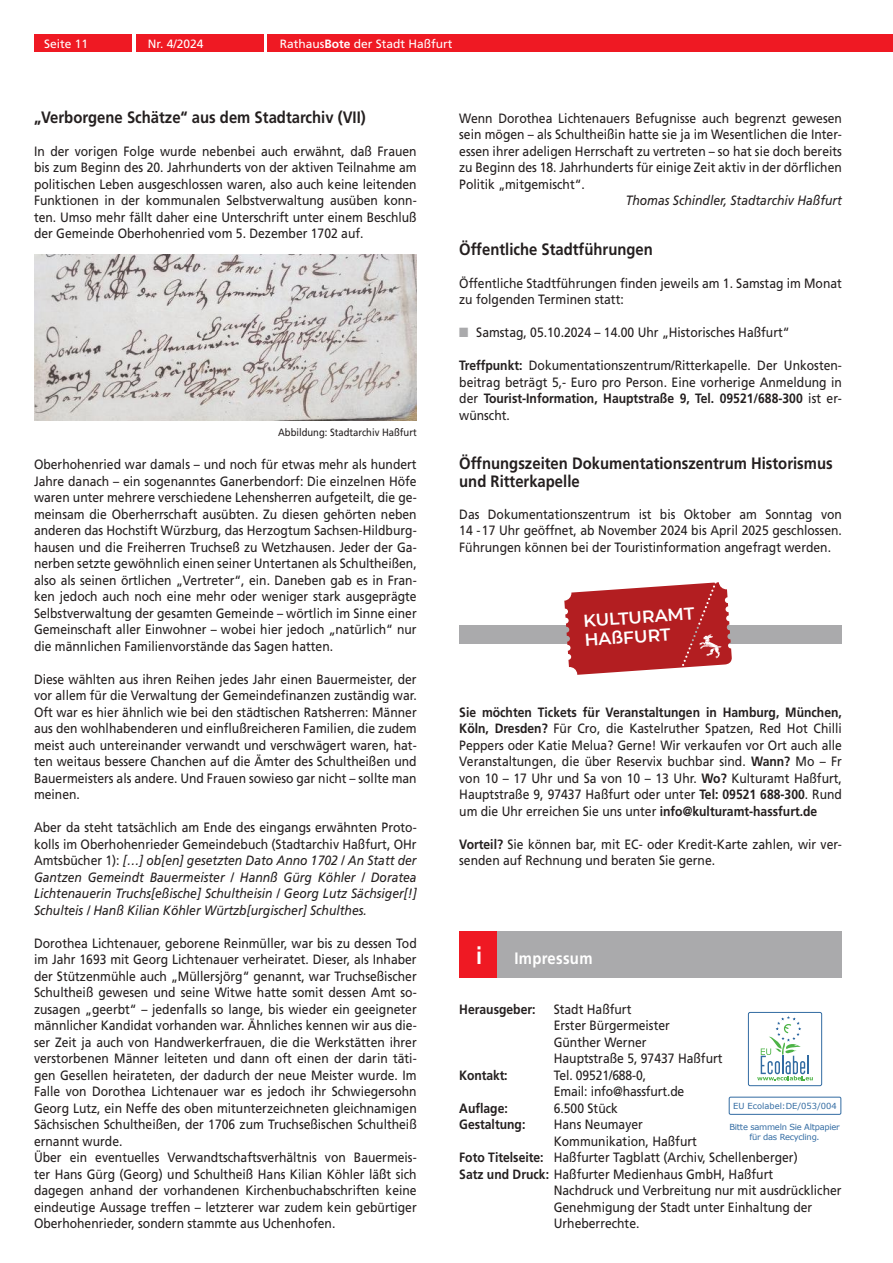
<style>
.page{position:relative;width:893px;height:1263px;background:#fff}
.page>*{position:absolute;margin:0;border:0;box-sizing:border-box;transform-origin:0 0}
.t1{font:700 24px "Frutiger";color:#fff;scale:.9 1}
.t2{font:600 17.25px/19.2px "Montserrat";color:#fff}
.t3{font:700 16.5px/18px "Frutiger";color:#241f1f;scale:.9 1}
.t4{font:700 16.5px "Frutiger";letter-spacing:.02em;color:#fff;scale:.9 1}
.t5{font:13.5px/16.5px "Frutiger";color:#241f1f;text-align:justify;scale:.9 1}
.t6{font:italic 13.5px/16.5px "Frutiger";color:#241f1f;text-align:justify;scale:.9 1}
.t7{font:700 13.5px "Frutiger";color:#241f1f;scale:.9 1}
.t8{font:12px "Frutiger";color:#fff}
.t9{font:10.5px "Frutiger";color:#241f1f;scale:.9 1}
.t10{font:8.4px/10.1px "Verdana";letter-spacing:-.03em;color:#326ba2;text-align:center}
.t11{font:8.4px "Verdana";color:#326ba2}
.s1{font-weight:700}
.s2{font-style:normal}
.s3{color:#aaaaac}
</style>
<div class="page">
<div style="left:34px;top:34px;width:98px;height:17px;background:#ef1923"></div>
<div style="left:136px;top:34px;width:128px;height:17px;background:#ef1923"></div>
<div style="left:268px;top:34px;width:625px;height:17px;background:#ef1923"></div>
<div style="left:748px;top:1012px;width:74px;height:74px;border:1px solid #326ba2;border-radius:2px"></div>
<svg style="left:757px;top:1016px;width:56px;height:65px"></svg>
<div style="left:729px;top:1097px;width:112px;height:17px;border:1px solid #326ba2"></div>
<div style="left:459px;top:931px;width:38px;height:47px;background:#ef1923"></div>
<div style="left:497px;top:931px;width:345px;height:47px;background:#aaaaac"></div>
<img style="left:34px;top:255px;width:383px;height:166px">
<div style="left:459px;top:625px;width:383px;height:19px;background:#aaaaac"></div>
<svg style="left:564px;top:582px;width:168px;height:93px;background:#bf4446"></svg>
<p class="t8" style="left:44px;top:37px;width:46px">Seite 11</p>
<p class="t8" style="left:148px;top:37px;width:57px">Nr. 4/2024</p>
<p class="t8" style="left:280px;top:37px;width:174px">Rathaus<span class="s1">Bote</span> der Stadt Haßfurt</p>
<p class="t3" style="left:34px;top:108px;width:370px">„Verborgene Schätze“ aus dem Stadtarchiv (VII)</p>
<p class="t5" style="left:34px;top:143px;width:427px">In der vorigen Folge wurde nebenbei auch erwähnt, daß Frauen bis zum Beginn des 20. Jahrhunderts von der aktiven Teilnahme am politischen Leben ausgeschlossen waren, also auch keine leitenden Funktionen in der kommunalen Selbstverwaltung ausüben konn&shy;ten. Umso mehr fällt daher eine Unterschrift unter einem Beschluß der Gemeinde Oberhohenried vom 5. Dezember 1702 auf.</p>
<p class="t9" style="left:278px;top:426px;width:156px">Abbildung: Stadtarchiv Haßfurt</p>
<p class="t5" style="left:34px;top:456px;width:427px">Oberhohenried war damals – und noch für etwas mehr als hundert Jahre danach – ein sogenanntes Ganerbendorf: Die einzelnen Höfe waren unter mehrere verschiedene Lehensherren aufgeteilt, die ge&shy;meinsam die Oberherrschaft ausübten. Zu diesen gehörten neben anderen das Hochstift Würzburg, das Herzogtum Sachsen-Hildburg&shy;hausen und die Freiherren Truchseß zu Wetzhausen. Jeder der Ga&shy;nerben setzte gewöhnlich einen seiner Untertanen als Schultheißen, also als seinen örtlichen „Vertreter“, ein. Daneben gab es in Fran&shy;ken jedoch auch noch eine mehr oder weniger stark ausgeprägte Selbstverwaltung der gesamten Gemeinde – wörtlich im Sinne einer Gemeinschaft aller Einwohner – wobei hier jedoch „natürlich“ nur die männlichen Familienvorstände das Sagen hatten.</p>
<p class="t5" style="left:34px;top:671px;width:427px">Diese wählten aus ihren Reihen jedes Jahr einen Bauermeister, der vor allem für die Verwaltung der Gemeindefinanzen zuständig war.<br>Oft war es hier ähnlich wie bei den städtischen Ratsherren: Männer aus den wohlhabenderen und einflußreicheren Familien, die zudem meist auch untereinander verwandt und verschwägert waren, hat&shy;ten weitaus bessere Chanchen auf die Ämter des Schultheißen und Bauermeisters als andere. Und Frauen sowieso gar nicht – sollte man meinen.</p>
<p class="t6" style="left:34px;top:819px;width:427px"><span class="s2">Aber da steht tatsächlich am Ende des eingangs erwähnten Proto&shy;kolls im Oberhohenrieder Gemeindebuch (Stadtarchiv Haßfurt, OHr Amtsbücher 1):</span> […] ob[en] gesetzten Dato Anno 1702 / An Statt der Gantzen Gemeindt Bauermeister / Hannß Gürg Köhler / Doratea Lichtenauerin Truchs[eßische] Schultheisin / Georg Lutz Sächsiger[!] Schulteis / Hanß Kilian Köhler Würtzb[urgischer] Schulthes.</p>
<p class="t5" style="left:34px;top:935px;width:427px;text-align:left">Dorothea Lichtenauer, geborene Reinmüller, war bis zu dessen Tod im Jahr 1693 mit Georg Lichtenauer verheiratet. Dieser, als Inhaber der Stützenmühle auch „Müllersjörg“ genannt, war Truchseßischer Schultheiß gewesen und seine Witwe hatte somit dessen Amt so&shy;zusagen „geerbt“ – jedenfalls so lange, bis wieder ein geeigneter männlicher Kandidat vorhanden war. Ähnliches kennen wir aus die&shy;ser Zeit ja auch von Handwerkerfrauen, die die Werkstätten ihrer verstorbenen Männer leiteten und dann oft einen der darin täti&shy;gen Gesellen heirateten, der dadurch der neue Meister wurde. Im Falle von Dorothea Lichtenauer war es jedoch ihr Schwiegersohn Georg Lutz, ein Neffe des oben mitunterzeichneten gleichnamigen Sächsischen Schultheißen, der 1706 zum Truchseßischen Schultheiß ernannt wurde.<br>Über ein eventuelles Verwandtschaftsverhältnis von Bauermeis&shy;ter Hans Gürg (Georg) und Schultheiß Hans Kilian Köhler läßt sich dagegen anhand der vorhandenen Kirchenbuchabschriften keine eindeutige Aussage treffen – letzterer war zudem kein gebürtiger Oberhohenrieder, sondern stammte aus Uchenhofen.</p>
<p class="t5" style="left:459px;top:110px;width:427px">Wenn Dorothea Lichtenauers Befugnisse auch begrenzt gewesen sein mögen – als Schultheißin hatte sie ja im Wesentlichen die Inter&shy;essen ihrer adeligen Herrschaft zu vertreten – so hat sie doch bereits zu Beginn des 18. Jahrhunderts für einige Zeit aktiv in der dörflichen Politik „mitgemischt“.</p>
<p class="t6" style="left:626px;top:192px;width:242px">Thomas Schindler, Stadtarchiv Haßfurt</p>
<p class="t3" style="left:459px;top:240px;width:217px">Öffentliche Stadtführungen</p>
<p class="t5" style="left:459px;top:275px;width:427px">Öffentliche Stadtführungen finden jeweils am 1. Samstag im Monat zu folgenden Terminen statt:</p>
<p class="t5" style="left:459px;top:324px;width:369px"><span class="s3">■</span> Samstag, 05.10.2024 – 14.00 Uhr „Historisches Haßfurt“</p>
<p class="t5" style="left:459px;top:357px;width:427px"><span class="s1">Treffpunkt:</span> Dokumentationszentrum/Ritterkapelle. Der Unkosten&shy;beitrag beträgt 5,- Euro pro Person. Eine vorherige Anmeldung in der <span class="s1">Tourist-Information, Hauptstraße 9, Tel. 09521/688-300</span> ist er&shy;wünscht.</p>
<p class="t3" style="left:459px;top:454px;width:416px">Öffnungszeiten Dokumentationszentrum Historismus und Ritterkapelle</p>
<p class="t5" style="left:459px;top:506px;width:427px">Das Dokumentationszentrum ist bis Oktober am Sonntag von 14 -17 Uhr geöffnet, ab November 2024 bis April 2025 geschlossen.<br>Führungen können bei der Touristinformation angefragt werden.</p>
<p class="t2" style="left:582px;top:610px;width:113px;rotate:-4deg">KULTURAMT<br>HAßFURT</p>
<p class="t5" style="left:459px;top:704px;width:427px"><span class="s1">Sie möchten Tickets für Veranstaltungen in Hamburg, München, Köln, Dresden?</span> Für Cro, die Kastelruther Spatzen, Red Hot Chilli Peppers oder Katie Melua? Gerne! Wir verkaufen vor Ort auch alle Veranstaltungen, die über Reservix buchbar sind. <span class="s1">Wann?</span> Mo – Fr von 10 – 17 Uhr und Sa von 10 – 13 Uhr. <span class="s1">Wo?</span> Kulturamt Haßfurt, Hauptstraße 9, 97437 Haßfurt oder unter <span class="s1">Tel: 09521 688-300</span>. Rund um die Uhr erreichen Sie uns unter <span class="s1">info@kulturamt-hassfurt.de</span></p>
<p class="t5" style="left:459px;top:836px;width:427px"><span class="s1">Vorteil?</span> Sie können bar, mit EC- oder Kredit-Karte zahlen, wir ver&shy;senden auf Rechnung und beraten Sie gerne.</p>
<h1 class="t1" style="left:476px;top:941px;width:8px">i</h1>
<p class="t4" style="left:514px;top:948px;width:88px">Impressum</p>
<p class="t7" style="left:459px;top:1001px;width:86px">Herausgeber:</p>
<p class="t5" style="left:554px;top:1001px;width:189px;text-align:left">Stadt Haßfurt<br>Erster Bürgermeister<br>Günther Werner<br>Hauptstraße 5, 97437 Haßfurt</p>
<p class="t7" style="left:459px;top:1067px;width:55px">Kontakt:</p>
<p class="t5" style="left:554px;top:1067px;width:147px">Tel. 09521/688-0,<br>Email: info@hassfurt.de</p>
<p class="t7" style="left:459px;top:1100px;width:56px">Auflage:</p>
<p class="t5" style="left:554px;top:1100px;width:73px">6.500 Stück</p>
<p class="t7" style="left:459px;top:1117px;width:75px">Gestaltung:</p>
<p class="t5" style="left:554px;top:1116px;width:101px">Hans Neumayer</p>
<p class="t5" style="left:554px;top:1133px;width:161px">Kommunikation, Haßfurt</p>
<p class="t5" style="left:459px;top:1149px;width:378px"><span class="s1">Foto Titelseite:</span> Haßfurter Tagblatt (Archiv, Schellenberger)</p>
<p class="t5" style="left:459px;top:1166px;width:350px"><span class="s1">Satz und Druck:</span> Haßfurter Medienhaus GmbH, Haßfurt</p>
<p class="t5" style="left:554px;top:1182px;width:321px">Nachdruck und Verbreitung nur mit ausdrücklicher</p>
<p class="t5" style="left:554px;top:1199px;width:289px">Genehmigung der Stadt unter Einhaltung der</p>
<p class="t5" style="left:554px;top:1215px;width:97px">Urheberrechte.</p>
<p class="t11" style="left:733px;top:1101px;width:105px">EU Ecolabel:DE/053/004</p>
<p class="t10" style="left:729px;top:1122px;width:112px">Bitte sammeln Sie Altpapier für das Recycling.</p>
</div>
